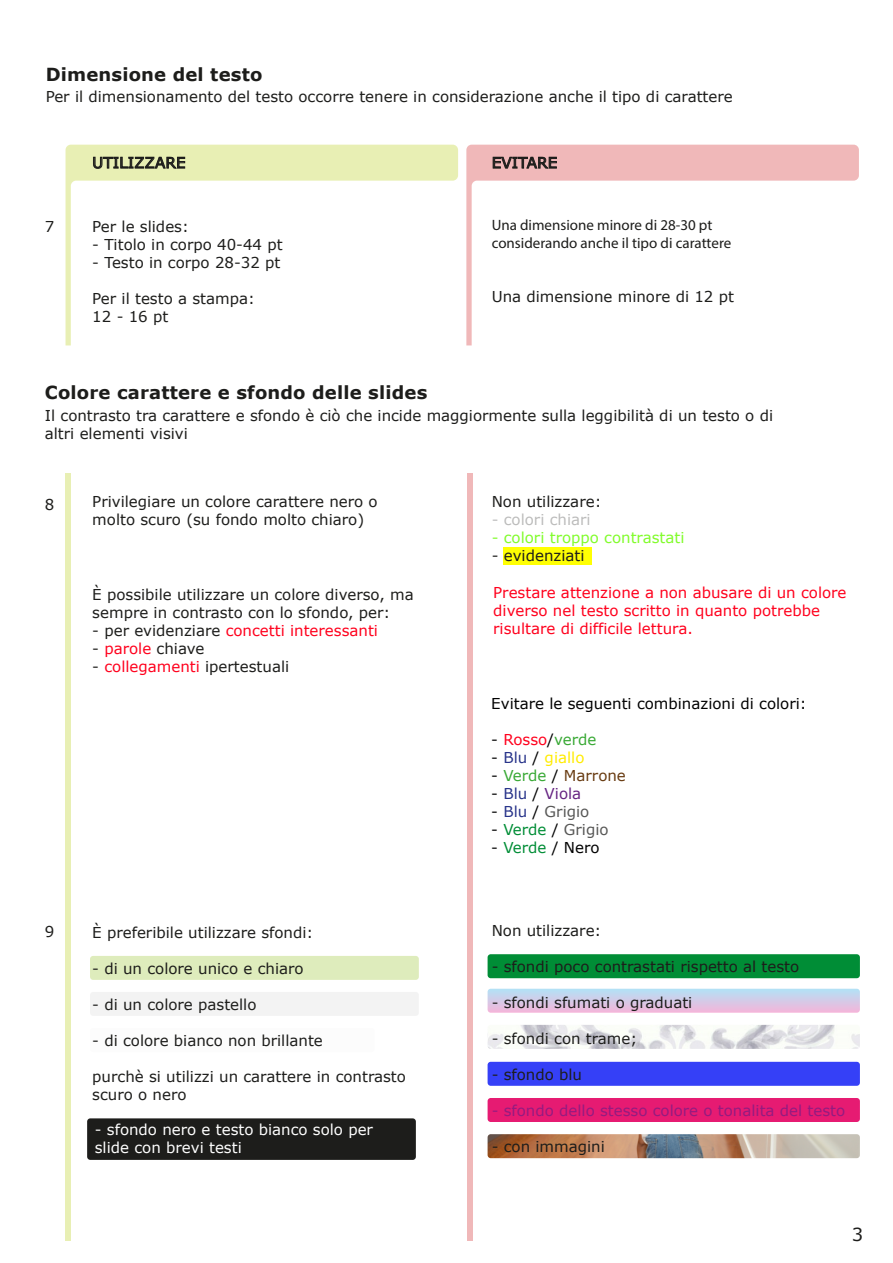
<style>
.page{position:relative;width:893px;height:1263px;background:#fff}
.page>*{position:absolute;margin:0;border:0;box-sizing:border-box;transform-origin:0 0}
.t1{font:700 18px "Verdana";letter-spacing:.01em;color:#1d1d1b}
.t2{font:18px "Verdana";color:#1d1d1b}
.t3{font:15px/18px "Verdana";color:#1d1d1b}
.t4{font:15px/18px "Verdana";color:#ff001d}
.t5{font:15px/18px "Myriad Pro";color:#1d1d1b}
.t6{font:15px "Verdana";color:#000}
.t7{font:15px/18px "Verdana";color:#fff}
.t8{font:15px "Verdana";color:#941b80}
.t9{font:15px "Verdana";color:#81fc2b}
.t10{font:15px "Verdana";color:#575756}
.t11{font:15px "Verdana";color:#683b11}
.t12{font:15px "Verdana";color:rgb(29 29 27/.3)}
.t13{font:15px "Verdana";color:#ffec00}
.t14{font:15px "Verdana";color:#662482}
.s1{color:#1d1d1b}
.s2{color:#ff001d}
.s3{color:#000}
.s4{color:#39a935}
.s5{color:#28348a}
.s6{color:#008d36}
</style>
<div class="page">
<img style="left:488px;top:1134px;width:372px;height:24px">
<div style="left:90px;top:956px;width:329px;height:24px;background:#deecbc;border-radius:3px"></div>
<div style="left:90px;top:992px;width:329px;height:24px;background:#f3f3f3;border-radius:3px"></div>
<div style="left:488px;top:989px;width:372px;height:24px;background:linear-gradient(to bottom,#b4e1f5,#f2b6da);border-radius:3px"></div>
<img style="left:488px;top:1025px;width:372px;height:24px">
<div style="left:488px;top:954px;width:372px;height:24px;background:#008d36;border-radius:3px"></div>
<div style="left:488px;top:1062px;width:372px;height:24px;background:#3540f7;border-radius:3px"></div>
<div style="left:87px;top:1118px;width:329px;height:42px;background:#1d1d1b;border-radius:3px"></div>
<div style="left:488px;top:1098px;width:372px;height:24px;background:#e61b72;border-radius:3px"></div>
<div style="left:503px;top:547px;width:89px;height:18px;background:#ffff03"></div>
<svg style="left:66px;top:145px;width:392px;height:200px"></svg>
<svg style="left:466px;top:145px;width:393px;height:200px"></svg>
<svg style="left:93px;top:156px;width:92px;height:13px"></svg>
<svg style="left:492px;top:156px;width:65px;height:13px"></svg>
<div style="left:66px;top:474px;width:5px;height:767px;background:#e8efb4"></div>
<div style="left:467px;top:474px;width:6px;height:767px;background:#f0b8b9"></div>
<p class="t1" style="left:46px;top:62px;width:218px">Dimensione del testo</p>
<p class="t3" style="left:46px;top:88px;width:689px">Per il dimensionamento del testo occorre tenere in considerazione anche il tipo di carattere</p>
<p class="t3" style="left:45px;top:217px;width:11px">7</p>
<p class="t3" style="left:92px;top:154px;width:95px">UTILIZZARE</p>
<p class="t3" style="left:492px;top:154px;width:67px">EVITARE</p>
<p class="t3" style="left:92px;top:217px;width:98px">Per le slides:</p>
<p class="t3" style="left:92px;top:235px;width:192px">- Titolo in corpo 40-44 pt</p>
<p class="t3" style="left:92px;top:253px;width:190px">- Testo in corpo 28-32 pt</p>
<p class="t3" style="left:92px;top:289px;width:164px">Per il testo a stampa:<br>12 - 16 pt</p>
<p class="t5" style="left:492px;top:216px;width:241px">Una dimensione minore di 28-30 pt considerando anche il tipo di carattere</p>
<p class="t3" style="left:492px;top:288px;width:244px">Una dimensione minore di 12 pt</p>
<p class="t1" style="left:45px;top:380px;width:384px">Colore carattere e sfondo delle slides</p>
<p class="t3" style="left:45px;top:407px;width:730px">Il contrasto tra carattere e sfondo è ciò che incide maggiormente sulla leggibilità di un testo o di altri elementi visivi</p>
<p class="t3" style="left:45px;top:496px;width:11px">8</p>
<p class="t3" style="left:92px;top:492px;width:287px">Privilegiare un colore carattere nero o molto scuro (su fondo molto chiaro)</p>
<p class="t3" style="left:92px;top:586px;width:323px">È possibile utilizzare un colore diverso, ma sempre in contrasto con lo sfondo, per:</p>
<p class="t4" style="left:92px;top:622px;width:287px"><span class="s1">- per evidenziare</span> concetti interessanti</p>
<p class="t3" style="left:92px;top:640px;width:114px">- <span class="s2">parole</span> chiave</p>
<p class="t3" style="left:92px;top:658px;width:198px">- <span class="s2">collegamenti</span> ipertestuali</p>
<p class="t3" style="left:45px;top:922px;width:11px">9</p>
<p class="t3" style="left:92px;top:923px;width:223px">È preferibile utilizzare sfondi:</p>
<p class="t3" style="left:92px;top:959px;width:213px">- di un colore unico e chiaro</p>
<p class="t3" style="left:92px;top:995px;width:166px">- di un colore pastello</p>
<p class="t3" style="left:92px;top:1031px;width:232px">- di colore bianco non brillante</p>
<p class="t3" style="left:92px;top:1067px;width:315px">purchè si utilizzi un carattere in contrasto scuro o nero</p>
<p class="t7" style="left:95px;top:1120px;width:280px">- sfondo nero e testo bianco solo per slide con brevi testi</p>
<p class="t3" style="left:492px;top:492px;width:111px">Non utilizzare:</p>
<p class="t12" style="left:492px;top:509px;width:100px">- colori chiari</p>
<p class="t9" style="left:492px;top:527px;width:194px">- colori troppo contrastati</p>
<p class="t3" style="left:492px;top:546px;width:94px">- evidenziati</p>
<p class="t4" style="left:493px;top:584px;width:355px">Prestare attenzione a non abusare di un colore diverso nel testo scritto in quanto potrebbe risultare di difficile lettura.</p>
<p class="t6" style="left:491px;top:693px;width:317px">Evitare le seguenti combinazioni di colori:</p>
<p class="t4" style="left:491px;top:730px;width:107px"><span class="s3">-</span> Rosso<span class="s3">/</span><span class="s4">verde</span></p>
<p class="t13" style="left:491px;top:747px;width:95px"><span class="s3">-</span> <span class="s5">Blu</span> <span class="s3">/</span> giallo</p>
<p class="t11" style="left:491px;top:765px;width:136px"><span class="s3">-</span> <span class="s4">Verde</span> <span class="s3">/</span> Marrone</p>
<p class="t14" style="left:491px;top:783px;width:91px"><span class="s3">-</span> <span class="s5">Blu</span> <span class="s3">/</span> Viola</p>
<p class="t10" style="left:491px;top:801px;width:100px"><span class="s3">-</span> <span class="s5">Blu</span> <span class="s3">/</span> Grigio</p>
<p class="t10" style="left:491px;top:819px;width:119px"><span class="s3">-</span> <span class="s6">Verde</span> <span class="s3">/</span> Grigio</p>
<p class="t6" style="left:491px;top:837px;width:110px">- <span class="s6">Verde</span> / Nero</p>
<p class="t3" style="left:492px;top:921px;width:111px">Non utilizzare:</p>
<p class="t3" style="left:492px;top:957px;width:309px">- sfondi poco contrastati rispetto al testo</p>
<p class="t3" style="left:492px;top:993px;width:202px">- sfondi sfumati o graduati</p>
<p class="t3" style="left:492px;top:1029px;width:147px">- sfondi con trame;</p>
<p class="t3" style="left:492px;top:1065px;width:92px">- sfondo blu</p>
<p class="t8" style="left:492px;top:1100px;width:355px">- sfondo dello stesso colore o tonalita del testo</p>
<p class="t3" style="left:492px;top:1137px;width:115px">- con immagini</p>
<p class="t2" style="left:852px;top:1222px;width:13px">3</p>
</div>
